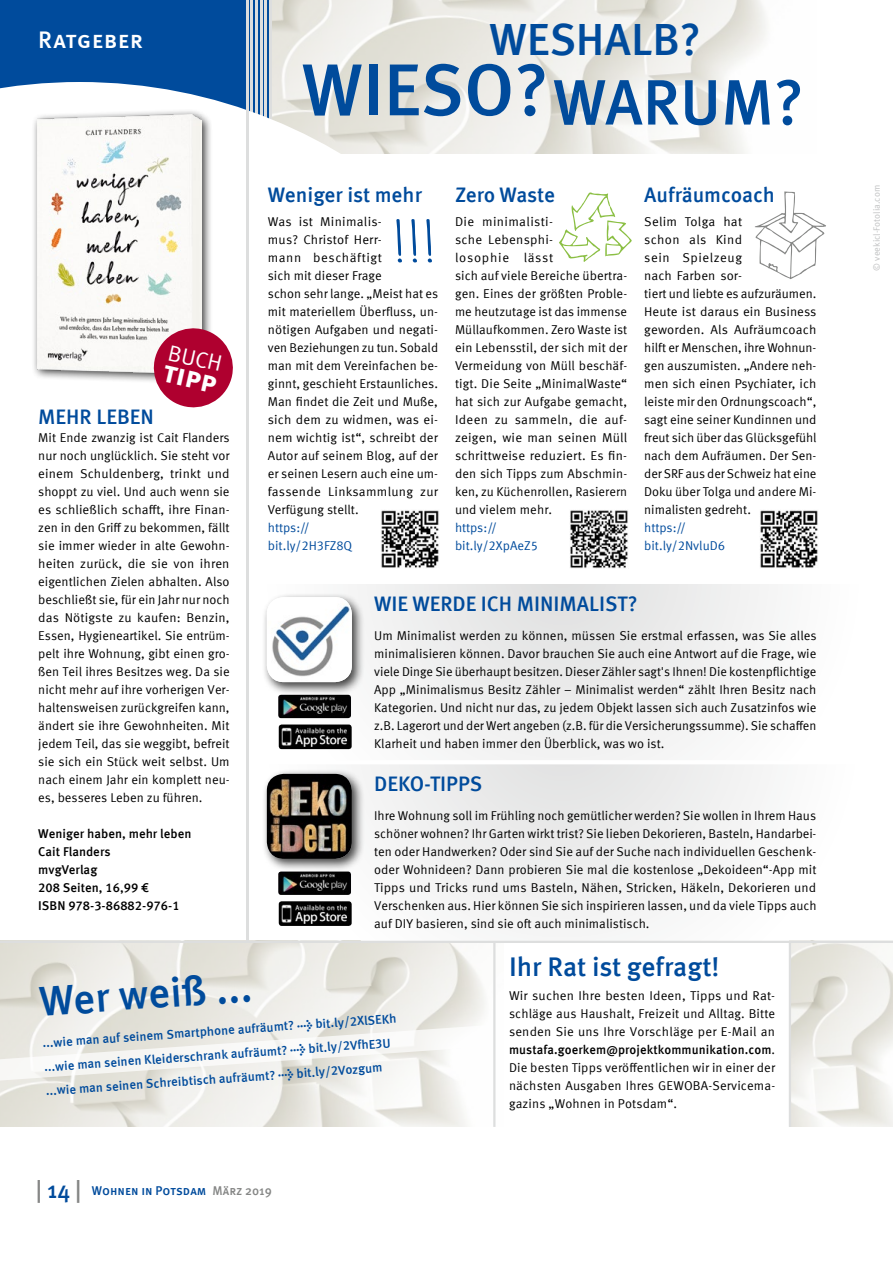
<style>
.page{position:relative;width:893px;height:1263px;background:#fff}
.page>*{position:absolute;margin:0;border:0;box-sizing:border-box;transform-origin:0 0}
.t1{font:500 73.35px "Meta Offc";color:#004b9c}
.t2{font:500 45.15px "Meta Offc";color:#004b9c}
.t3{font:500 42px "Meta Offc";color:#004b9c}
.t4{font:700 30px "Meta Sc Offc";color:#fff}
.t5{font:500 27px "Meta Offc";letter-spacing:-.005em;color:#004b9c}
.t6{font:500 24px "Meta Sc Offc";letter-spacing:.005em;color:#fff}
.t7{font:22.5px "Meta Plus Normal";color:#fff}
.t8{font:500 21px "Meta Offc";color:#004b9c}
.t9{font:12.75px/18px "Meta Offc Norm";letter-spacing:.005em;color:#000;text-align:justify}
.t10{font:500 12.75px/24px "Meta Offc";color:#004b9c}
.t11{font:500 12.75px/18px "Meta Offc";color:#000}
.t12{font:12.75px/18px "Meta Offc Norm";color:#004b9c}
.t13{font:500 12.75px "Meta Sc Offc";color:#004b9c}
.t14{font:9px "Meta Offc Norm";color:#bfc0c1}
.s1{font-weight:700}
.s2{font-size:24px;color:#868786}
.s3{font-size:24px}
.s4{color:#868786}
.s5{font-family:"Meta Offc Norm";font-weight:400}
</style>
<div class="page">
<img style="left:272px;top:0;width:494px;height:154px">
<div style="left:0;top:0;width:270px;height:146px;background:#004b9c"></div>
<hr style="left:264px;top:0;width:3px;height:121px;background:#dddede">
<hr style="left:269px;top:0;width:3px;height:121px;background:#dddede">
<hr style="left:260px;top:0;width:2px;height:121px;background:#dddede">
<hr style="left:255px;top:0;width:3px;height:121px;background:#dddede">
<hr style="left:251px;top:0;width:2px;height:121px;background:#dddede">
<svg style="left:0;top:82px;width:430px;height:72px"></svg>
<img style="left:0;top:943px;width:496px;height:184px">
<img style="left:791px;top:943px;width:95px;height:184px">
<svg style="left:267px;top:764px;width:589px;height:177px"></svg>
<svg style="left:278px;top:584px;width:491px;height:176px"></svg>
<img style="left:278px;top:872px;width:73px;height:23px">
<img style="left:278px;top:696px;width:73px;height:22px">
<div style="left:262px;top:769px;width:103px;height:103px;background:#000;opacity:.75"></div>
<img style="left:267px;top:774px;width:85px;height:85px">
<div style="left:262px;top:592px;width:103px;height:104px;background:#000;opacity:.75"></div>
<img style="left:267px;top:597px;width:85px;height:85px">
<img style="left:279px;top:901px;width:73px;height:25px">
<img style="left:279px;top:724px;width:73px;height:25px">
<img style="left:381px;top:510px;width:58px;height:58px">
<img style="left:570px;top:510px;width:58px;height:58px">
<img style="left:760px;top:510px;width:58px;height:58px">
<svg style="left:755px;top:191px;width:71px;height:88px"></svg>
<svg style="left:559px;top:192px;width:73px;height:70px"></svg>
<svg style="left:396px;top:219px;width:36px;height:43px"></svg>
<div style="left:31px;top:109px;width:182px;height:276px;background:#000;opacity:.75"></div>
<img style="left:37px;top:115px;width:165px;height:258px">
<svg style="left:886px;top:940px;width:7px;height:187px"></svg>
<hr style="left:246px;top:0;width:3px;height:941px;background:#dddede">
<hr style="left:0;top:941px;width:893px;height:2px;background:#dddede">
<hr style="left:789px;top:942px;width:2px;height:185px;background:#dddede">
<hr style="left:493px;top:941px;width:2px;height:186px;background:#dddede">
<svg style="left:0;top:1025px;width:490px;height:56px"></svg>
<svg style="left:148px;top:323px;width:85px;height:85px"></svg>
<h3 class="t6" style="left:38px;top:26px;width:106px">Ratgeber</h3>
<h3 class="t7" style="left:171px;top:339px;width:56px;rotate:13deg">BUCH</h3>
<h3 class="t4" style="left:168px;top:354px;width:56px;rotate:13deg">tipp</h3>
<h3 class="t8" style="left:38px;top:404px;width:117px">MEHR LEBEN</h3>
<p class="t9" style="left:38px;top:429px;width:193px">Mit Ende zwanzig ist Cait Flanders nur noch unglücklich. Sie steht vor einem Schuldenberg, trinkt und shoppt zu viel. Und auch wenn sie es schließlich schafft, ihre Finan&shy;zen in den Griff zu bekommen, fällt sie immer wieder in alte Gewohn&shy;heiten zurück, die sie von ihren eigentlichen Zielen abhalten. Also beschließt sie, für ein Jahr nur noch das Nötigste zu kaufen: Benzin, Essen, Hygieneartikel. Sie entrüm&shy;pelt ihre Wohnung, gibt einen gro&shy;ßen Teil ihres Besitzes weg. Da sie nicht mehr auf ihre vorherigen Ver&shy;haltensweisen zurückgreifen kann, ändert sie ihre Gewohnheiten. Mit jedem Teil, das sie weggibt, befreit sie sich ein Stück weit selbst. Um nach einem Jahr ein komplett neu&shy;es, besseres Leben zu führen.</p>
<p class="t11" style="left:38px;top:825px;width:155px">Weniger haben, mehr leben<br>Cait Flanders<br>mvgVerlag<br>208 Seiten, 16,99 €<br>ISBN 978-3-86882-976-1</p>
<h2 class="t2" style="left:490px;top:13px;width:213px">WESHALB?</h2>
<h1 class="t1" style="left:302px;top:47px;width:504px">WIESO? <sub>WARUM?</sub></h1>
<h3 class="t8" style="left:268px;top:182px;width:156px">Weniger ist mehr</h3>
<p class="t9" style="left:268px;top:213px;width:172px;text-align:left">Was ist Minimalis-<br>mus? Christof Herr-<br>mann beschäftigt<br>sich mit dieser Frage<br>schon sehr lange. „Meist hat es mit materiellem Überfluss, un&shy;nötigen Aufgaben und negati&shy;ven Beziehungen zu tun. Sobald man mit dem Vereinfachen be&shy;ginnt, geschieht Erstaunliches.<br>Man findet die Zeit und Muße, sich dem zu widmen, was ei&shy;nem wichtig ist“, schreibt der<br>Autor auf seinem Blog, auf der er seinen Lesern auch eine um&shy;fassende Linksammlung zur<br>Verfügung stellt.</p>
<p class="t12" style="left:268px;top:519px;width:86px">https:// bit.ly/2H3FZ8Q</p>
<h3 class="t8" style="left:455px;top:182px;width:102px">Zero Waste</h3>
<p class="t9" style="left:455px;top:213px;width:174px;text-align:left">Die minimalisti-<br>sche Lebensphi-<br>losophie lässt<br>sich auf viele Bereiche übertra&shy;gen. Eines der größten Proble&shy;me heutzutage ist das immense<br>Müllaufkommen. Zero Waste ist ein Lebensstil, der sich mit der<br>Vermeidung von Müll beschäf&shy;tigt. Die Seite „MinimalWaste“ hat sich zur Aufgabe gemacht,<br>Ideen zu sammeln, die auf&shy;zeigen, wie man seinen Müll schrittweise reduziert. Es fin&shy;den sich Tipps zum Abschmin&shy;ken, zu Küchenrollen, Rasierern und vielem mehr.</p>
<p class="t12" style="left:455px;top:519px;width:84px">https:// bit.ly/2XpAeZ5</p>
<h3 class="t8" style="left:644px;top:182px;width:132px">Aufräumcoach</h3>
<p class="t9" style="left:644px;top:213px;width:174px;text-align:left">Selim Tolga hat<br>schon als Kind<br>sein Spielzeug<br>nach Farben sor-<br>tiert und liebte es aufzuräumen.<br>Heute ist daraus ein Business geworden. Als Aufräumcoach hilft er Menschen, ihre Wohnun&shy;gen auszumisten. „Andere neh&shy;men sich einen Psychiater, ich leiste mir den Ordnungscoach“, sagt eine seiner Kundinnen und freut sich über das Glücksgefühl nach dem Aufräumen. Der Sen&shy;der SRF aus der Schweiz hat eine<br>Doku über Tolga und andere Mi&shy;nimalisten gedreht.</p>
<p class="t12" style="left:644px;top:519px;width:82px">https:// bit.ly/2NvluD6</p>
<h3 class="t8" style="left:374px;top:592px;width:265px">WIE WERDE ICH MINIMALIST?</h3>
<p class="t9" style="left:374px;top:627px;width:444px">Um Minimalist werden zu können, müssen Sie erstmal erfassen, was Sie alles minimalisieren können. Davor brauchen Sie auch eine Antwort auf die Frage, wie viele Dinge Sie überhaupt besitzen. Dieser Zähler sagt's Ihnen! Die kostenpflichtige App „Minimalismus Besitz Zähler – Minimalist werden“ zählt Ihren Besitz nach Kategorien. Und nicht nur das, zu jedem Objekt lassen sich auch Zusatzinfos wie z.B. Lagerort und der Wert angeben (z.B. für die Versicherungssumme). Sie schaffen Klarheit und haben immer den Überblick, was wo ist.</p>
<h3 class="t8" style="left:374px;top:772px;width:110px">DEKO-TIPPS</h3>
<p class="t9" style="left:374px;top:807px;width:444px">Ihre Wohnung soll im Frühling noch gemütlicher werden? Sie wollen in Ihrem Haus schöner wohnen? Ihr Garten wirkt trist? Sie lieben Dekorieren, Basteln, Handarbei&shy;ten oder Handwerken? Oder sind Sie auf der Suche nach individuellen Geschenk&shy;oder Wohnideen? Dann probieren Sie mal die kostenlose „Dekoideen“-App mit Tipps und Tricks rund ums Basteln, Nähen, Stricken, Häkeln, Dekorieren und Verschenken aus. Hier können Sie sich inspirieren lassen, und da viele Tipps auch auf DIY basieren, sind sie oft auch minimalistisch.</p>
<h3 class="t3" style="left:38px;top:977px;width:215px;rotate:-4deg">Wer weiß ...</h3>
<p class="t10" style="left:42px;top:1031px;width:356px;rotate:-4deg">...wie man auf seinem Smartphone aufräumt? <span class="s1">→</span> bit.ly/2XlSEKh ...wie man seinen Kleiderschrank aufräumt? <span class="s1">→</span> bit.ly/2VfhE3U ...wie man seinen Schreibtisch aufräumt? <span class="s1">→</span> bit.ly/2Vozgum</p>
<p class="t13" style="left:36px;top:1183px;width:237px"><span class="s2">|</span> <span class="s3">14</span> <span class="s2">|</span> Wohnen in Potsdam <span class="s4">März 2019</span></p>
<h3 class="t5" style="left:509px;top:951px;width:212px">Ihr Rat ist gefragt!</h3>
<p class="t9" style="left:509px;top:987px;width:268px">Wir suchen Ihre besten Ideen, Tipps und Rat&shy;schläge aus Haushalt, Freizeit und Alltag. Bitte senden Sie uns Ihre Vorschläge per E-Mail an</p>
<p class="t11" style="left:509px;top:1041px;width:268px">mustafa.goerkem@projektkommunikation.com<span class="s5">.</span></p>
<p class="t9" style="left:509px;top:1059px;width:268px">Die besten Tipps veröffentlichen wir in einer der nächsten Ausgaben Ihres GEWOBA-Servicema&shy;gazins „Wohnen in Potsdam“.</p>
<p class="t14" style="left:872px;top:271px;width:87px;rotate:-90deg">© veekicl-Fotolia.com</p>
</div>
